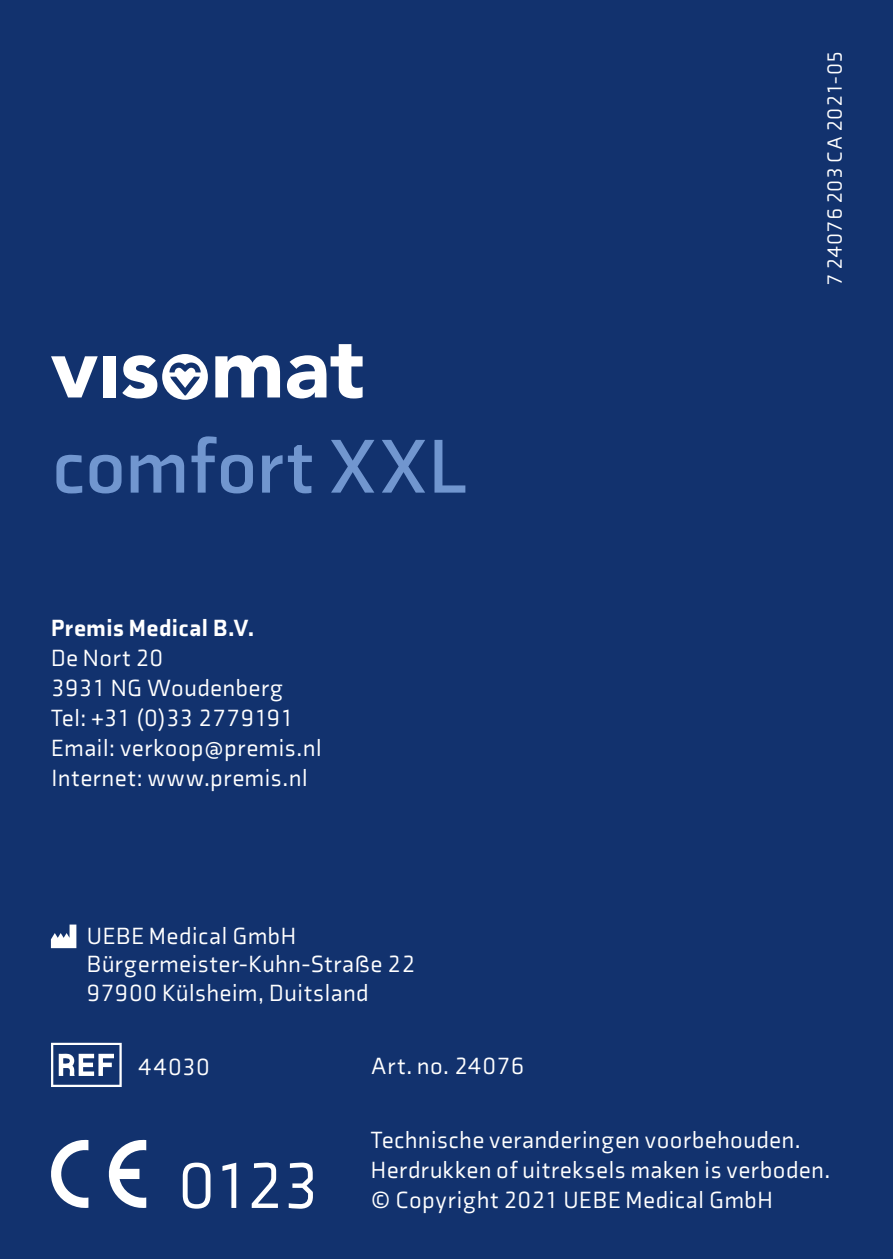
<style>
.page{position:relative;width:893px;height:1259px;background:#12326e}
.page>*{position:absolute;margin:0;border:0;box-sizing:border-box;transform-origin:0 0}
.t1{font:700 78px "Axia";letter-spacing:.015em;color:#7196cf}
.t2{font:66px "Axia";color:#fff}
.t3{font:24px/30px "Axia";letter-spacing:.025em;color:#fff}
.t4{font:900 24px "Axia";letter-spacing:.025em;color:#fff}
.t5{font:21px "Axia";letter-spacing:.015em;color:#fff}
</style>
<div class="page">
<svg style="left:51px;top:356px;width:47px;height:41px"></svg>
<div style="left:103px;top:356px;width:12px;height:41px;background:#fff"></div>
<svg style="left:215px;top:355px;width:65px;height:42px"></svg>
<svg style="left:287px;top:344px;width:76px;height:54px"></svg>
<svg style="left:122px;top:354px;width:86px;height:46px"></svg>
<svg style="left:51px;top:924px;width:25px;height:24px"></svg>
<svg style="left:51px;top:1140px;width:37px;height:68px"></svg>
<svg style="left:108px;top:1140px;width:38px;height:68px"></svg>
<svg style="left:51px;top:1042px;width:71px;height:45px"></svg>
<h1 class="t1" style="left:52px;top:419px;width:417px">comfort XXL</h1>
<p class="t4" style="left:51px;top:613px;width:204px">Premis Medical B.V.</p>
<p class="t3" style="left:51px;top:643px;width:272px">De Nort 20<br>3931 NG Woudenberg<br>Tel: +31 (0)33 2779191<br>Email: verkoop@premis.nl<br>Internet: www.premis.nl</p>
<p class="t3" style="left:87px;top:921px;width:330px;line-height:28.8px">UEBE Medical GmbH<br>Bürgermeister-Kuhn-Straße 22<br>97900 Külsheim, Duitsland</p>
<p class="t3" style="left:138px;top:1052px;width:73px">44030</p>
<p class="t3" style="left:371px;top:1050px;width:155px">Art. no. 24076</p>
<p class="t5" style="left:822px;top:286px;width:237px;rotate:-90deg">7 24076 203 CA 2021-05</p>
<h2 class="t2" style="left:178px;top:1146px;width:144px">0123</h2>
<p class="t3" style="left:371px;top:1124px;width:461px">Technische veranderingen voorbehouden.<br>Herdrukken of uitreksels maken is verboden. © Copyright 2021 UEBE Medical GmbH</p>
</div>
